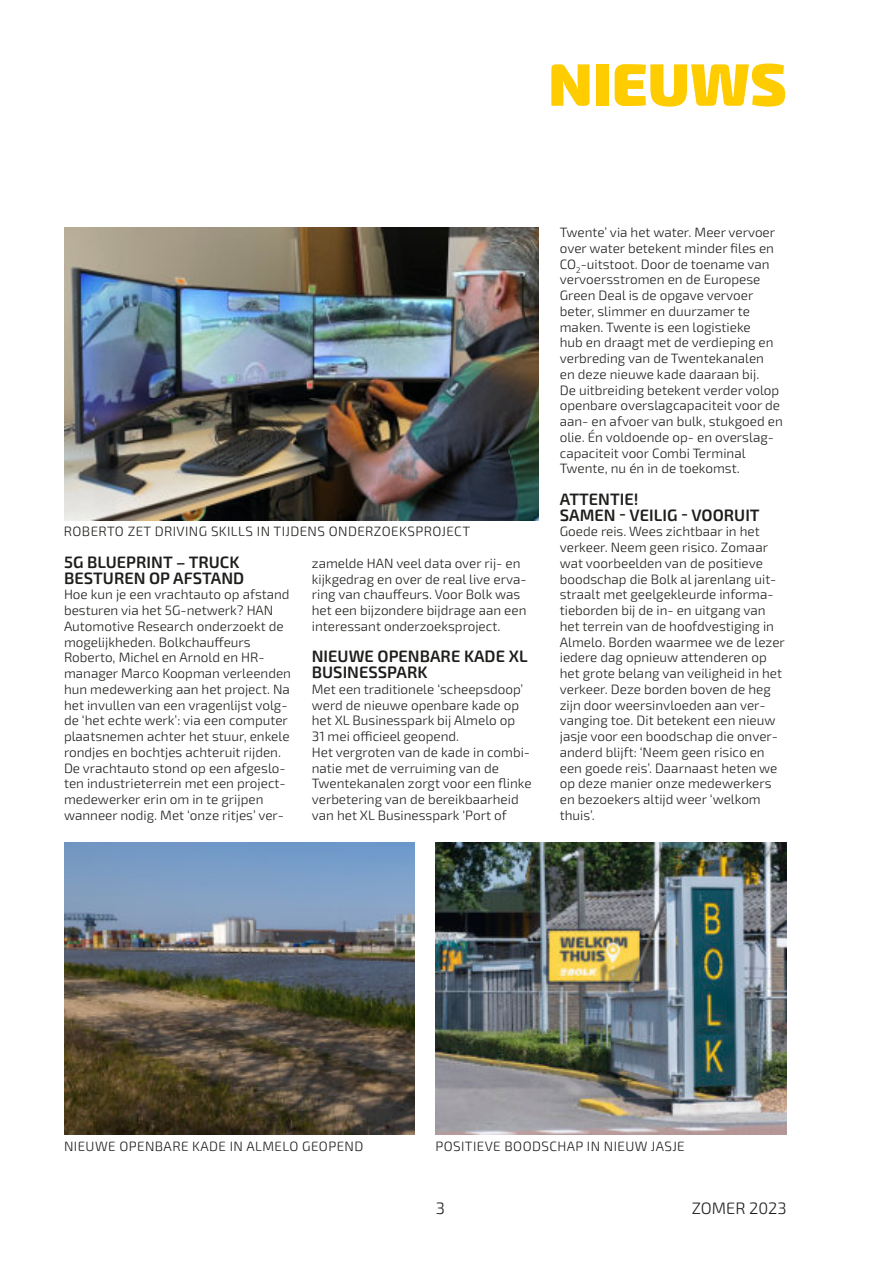
<style>
.page{position:relative;width:893px;height:1263px;background:#fff}
.page>*{position:absolute;margin:0;border:0;box-sizing:border-box;transform-origin:0 0}
.t1{font:900 60px "Exo 2.0";color:#fc0}
.t2{font:600 16.5px/15.8px "Exo 2.0";color:#1d1d1b}
.t3{font:300 16.5px "Exo 2.0";color:#1d1d1b}
.t4{font:300 13.5px/15.8px "Exo 2.0";color:#1d1d1b}
.t5{font:300 13.5px "Exo 2.0";letter-spacing:.03em;color:#1d1d1b}
</style>
<div class="page">
<img style="left:64px;top:227px;width:475px;height:293px">
<img style="left:64px;top:842px;width:351px;height:292px">
<img style="left:436px;top:842px;width:351px;height:292px">
<h1 class="t1" style="left:548px;top:64px;width:240px">NIEUWS</h1>
<p class="t5" style="left:64px;top:527px;width:408px">ROBERTO ZET DRIVING SKILLS IN TIJDENS ONDERZOEKSPROJECT</p>
<p class="t2" style="left:64px;top:556px;width:182px">5G BLUEPRINT – TRUCK<br>BESTUREN OP AFSTAND</p>
<p class="t4" style="left:64px;top:588px;width:228px">Hoe kun je een vrachtauto op afstand besturen via het 5G-netwerk? HAN Automotive Research onderzoekt de mogelijkheden. Bolkchauffeurs Roberto, Michel en Arnold en HR&shy;manager Marco Koopman verleenden hun medewerking aan het project. Na het invullen van een vragenlijst volg&shy;de ‘het echte werk’: via een computer plaatsnemen achter het stuur, enkele rondjes en bochtjes achteruit rijden.<br>De vrachtauto stond op een afgeslo&shy;ten industrieterrein met een project&shy;medewerker erin om in te grijpen wanneer nodig. Met ‘onze ritjes’ ver-</p>
<p class="t4" style="left:312px;top:557px;width:216px">zamelde HAN veel data over rij- en kijkgedrag en over de real live erva&shy;ring van chauffeurs. Voor Bolk was het een bijzondere bijdrage aan een interessant onderzoeksproject.</p>
<p class="t2" style="left:312px;top:650px;width:217px">NIEUWE OPENBARE KADE XL<br>BUSINESSPARK</p>
<p class="t4" style="left:312px;top:683px;width:221px">Met een traditionele ‘scheepsdoop’ werd de nieuwe openbare kade op het XL Businesspark bij Almelo op<br>31 mei officieel geopend.<br>Het vergroten van de kade in combi&shy;natie met de verruiming van de<br>Twentekanalen zorgt voor een flinke verbetering van de bereikbaarheid van het XL Businesspark ‘Port of</p>
<p class="t4" style="left:560px;top:226px;width:225px">Twente’ via het water. Meer vervoer over water betekent minder files en CO<sub>2</sub>-uitstoot. Door de toename van vervoersstromen en de Europese Green Deal is de opgave vervoer beter, slimmer en duurzamer te maken. Twente is een logistieke<br>hub en draagt met de verdieping en verbreding van de Twentekanalen<br>en deze nieuwe kade daaraan bij.<br>De uitbreiding betekent verder volop openbare overslagcapaciteit voor de aan- en afvoer van bulk, stukgoed en olie. Én voldoende op- en overslag&shy;capaciteit voor Combi Terminal Twente, nu én in de toekomst.</p>
<p class="t2" style="left:560px;top:493px;width:201px">ATTENTIE!<br>SAMEN - VEILIG - VOORUIT</p>
<p class="t4" style="left:560px;top:525px;width:227px">Goede reis. Wees zichtbaar in het verkeer. Neem geen risico. Zomaar wat voorbeelden van de positieve boodschap die Bolk al jarenlang uit&shy;straalt met geelgekleurde informa&shy;tieborden bij de in- en uitgang van het terrein van de hoofdvestiging in Almelo. Borden waarmee we de lezer iedere dag opnieuw attenderen op het grote belang van veiligheid in het verkeer. Deze borden boven de heg zijn door weersinvloeden aan ver&shy;vanging toe. Dit betekent een nieuw jasje voor een boodschap die onver&shy;anderd blijft: ‘Neem geen risico en een goede reis’. Daarnaast heten we op deze manier onze medewerkers en bezoekers altijd weer ‘welkom thuis’.</p>
<p class="t5" style="left:64px;top:1141px;width:301px">NIEUWE OPENBARE KADE IN ALMELO GEOPEND</p>
<p class="t5" style="left:435px;top:1141px;width:251px">POSITIEVE BOODSCHAP IN NIEUW JASJE</p>
<p class="t3" style="left:436px;top:1202px;width:11px">3</p>
<p class="t3" style="left:692px;top:1202px;width:96px">ZOMER 2023</p>
</div>
